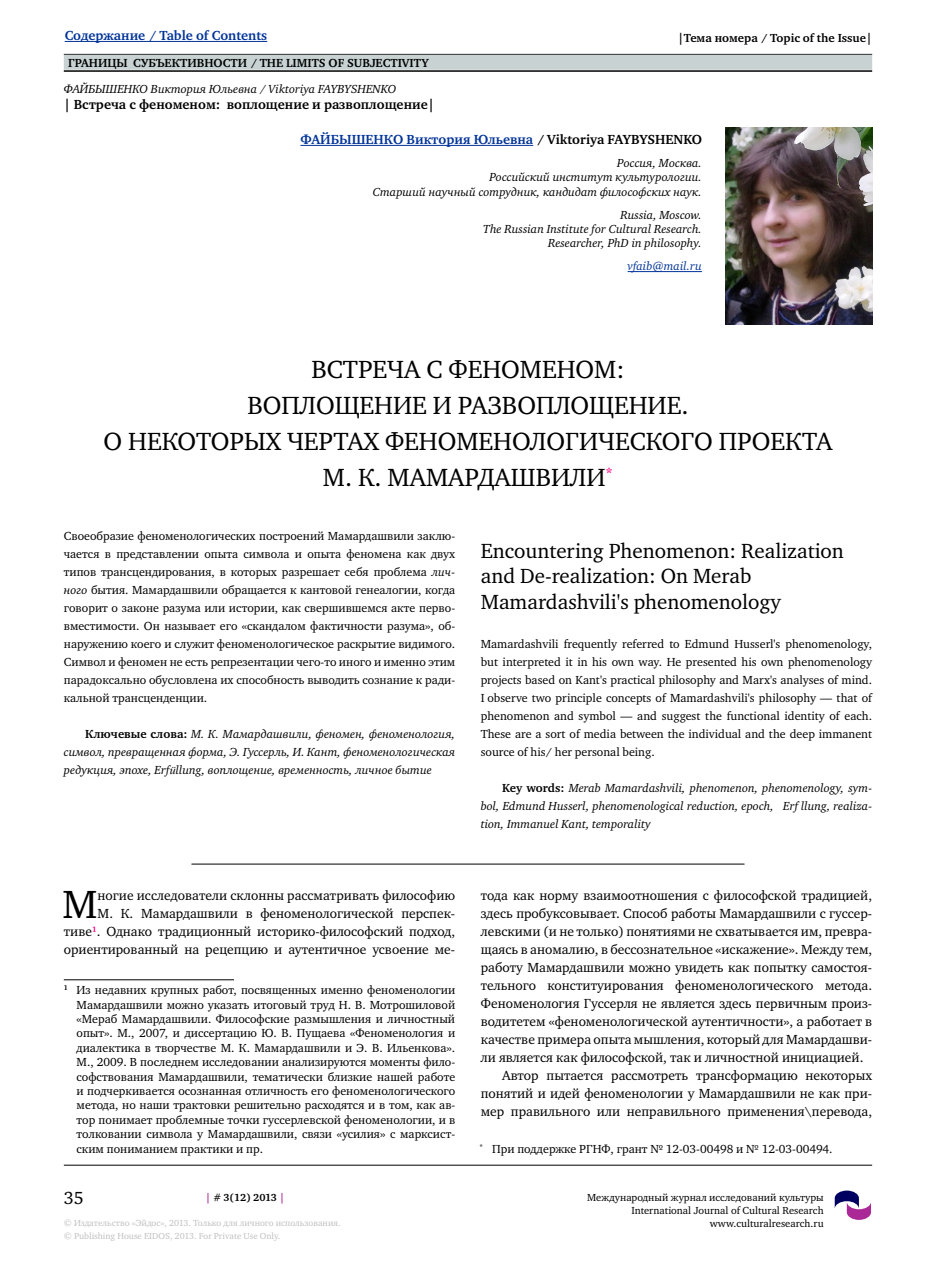
<style>
.page{position:relative;width:936px;height:1276px;background:#fff}
.page>*{position:absolute;margin:0;border:0;box-sizing:border-box;transform-origin:0 0}
.t1{font:40.35px "Charter C";color:#000}
.t2{font:25.5px/36px "Charter C";letter-spacing:.12em;color:#000;text-align:center}
.t3{font:21px/25.2px "Charter C";color:#000}
.t4{font:18px "Charter C";color:#000}
.t5{font:13.5px/18px "Charter C";color:#000;text-align:right}
.t6{font:700 13.5px "Charter C";color:#000}
.t7{font:700 13.5px "Charter C";color:#039}
.t8{font:12px/18px "Charter C";color:#000;text-align:justify}
.t9{font:italic 12px/14.4px "Charter C";color:#000;text-align:right}
.t10{font:700 12px "Charter C";color:#000}
.t11{font:italic 12px "Charter C";color:#039}
.t12{font:10.5px/12.6px "Charter C";color:#000;text-align:right}
.t13{font:700 10.5px "Charter C";letter-spacing:-.01em;color:#000}
.t14{font:9px/12.8px "Charter C";color:#c0c0c0}
.s1{color:#039}
.s2{font-style:italic}
.s3{font-weight:700;font-style:normal}
.s4{font-family:"Times New Roman"}
.s5{color:#ab2996}
</style>
<div class="page">
<hr style="left:64px;top:54px;width:808px;height:1px;background:#000">
<div style="left:64px;top:55px;width:808px;height:15px;background:#c8d2d2"></div>
<hr style="left:64px;top:1165px;width:808px;height:1px;background:#000">
<hr style="left:64px;top:70px;width:808px;height:2px;background:#000">
<svg style="left:834px;top:1190px;width:37px;height:30px"></svg>
<hr style="left:65px;top:41px;width:202px;height:1px;background:#039">
<hr style="left:300px;top:145px;width:233px;height:1px;background:#039">
<hr style="left:627px;top:271px;width:75px;height:1px;background:#039">
<hr style="left:191px;top:864px;width:553px;height:1px;background:#000">
<hr style="left:64px;top:979px;width:170px;height:1px;background:#000">
<img style="left:725px;top:128px;width:147px;height:196px">
<p class="t7" style="left:65px;top:28px;width:204px">Содержание / Table of Contents</p>
<p class="t10" style="left:678px;top:31px;width:196px">|Тема номера / Topic of the Issue|</p>
<p class="t10" style="left:68px;top:56px;width:362px">Границы субъективности / The Limits of Subjectivity</p>
<p class="t9" style="left:64px;top:82px;width:334px">ФАЙБЫШЕНКО Виктория Юльевна / Viktoriya FAYBYSHENKO</p>
<p class="t6" style="left:64px;top:97px;width:372px">| Встреча с феноменом: воплощение и развоплощение|</p>
<p class="t7" style="left:300px;top:132px;width:76px">ФАЙБЫШЕНКО</p>
<p class="t6" style="left:406px;top:132px;width:226px"><span class="s1">Виктория Юльевна</span> / Viktoriya FAYBYSHE</p>
<p class="t6" style="left:673px;top:132px;width:29px">NKO</p>
<p class="t9" style="left:373px;top:156px;width:330px">Россия, Москва.<br>Российский институт культурологии.<br>Старший научный сотрудник, кандидат философских наук.</p>
<p class="t9" style="left:483px;top:208px;width:220px">Russia, Moscow.<br>The Russian Institute for Cultural Research.<br>Researcher, PhD in philosophy.</p>
<p class="t11" style="left:627px;top:260px;width:76px">vfaib@mail.ru</p>
<h2 class="t2" style="left:104px;top:352px;width:726px">Встреча с феноменом :<br>воплощение и развоплощение.<br>О некоторых чертах феноменологического проекта<br>М. К .Мамардашвили<sup>*</sup></h2>
<p class="t8" style="left:64px;top:527px;width:393px">Своеобразие феноменологических построений Мамардашвили заклю&shy;чается в представлении опыта символа и опыта феномена как двух типов трансцендирования, в которых разрешает себя проблема <span class="s2">лич&shy;ного</span> бытия. Мамардашвили обращается к кантовой генеалогии, когда говорит о законе разума или истории, как свершившемся акте перво&shy;вместимости. Он называет его «скандалом фактичности разума», об&shy;наружению коего и служит феноменологическое раскрытие видимого.<br>Символ и феномен не есть репрезентации чего-то иного и именно этим парадоксально обусловлена их способность выводить сознание к ради&shy;кальной трансценденции.</p>
<p class="t9" style="left:64px;top:725px;width:393px;line-height:18px;text-align:justify;text-indent:21px"><span class="s3">Ключевые слова:</span> М. К. Мамардашвили, феномен, феноменология, символ, превращенная форма, Э. Гуссерль, И. Кант, феноменологическая редукция, эпохе, Erf<span class="s4">ü</span>llung, воплощение, временность, личное бытие</p>
<p class="t5" style="left:64px;top:887px;width:393px">ногие исследователи склонны рассматривать философию<br>М. К. Мамардашвили в феноменологической перспек&shy;тиве<sup>1</sup>. Однако традиционный историко-философский подход, ориентированный на рецепцию и аутентичное усвоение ме-</p>
<p class="t8" style="left:77px;top:983px;width:380px;line-height:14.4px;text-indent:-13px"><sup>1</sup> Из недавних крупных работ, посвященных именно феноменологии Мамардашвили можно указать итоговый труд Н . В. Мотрошиловой «Мераб Мамардашвили. Философские размышления и личностный опыт». М., 2007, и диссертацию Ю. В. Пущаева «Феноменология и диалектика в творчестве М. К. Мамардашвили и Э. В. Ильенкова».<br>М., 2009. В последнем исследовании анализируются моменты фило&shy;софствования Мамардашвили, тематически близкие нашей работе и подчеркивается осознанная отличность его феноменологического метода, но наши трактовки решительно расходятся и в том, как ав&shy;тор понимает проблемные точки гуссерлевской феноменологии, и в толковании символа у Мамардашвили, связи «усилия» с марксист&shy;ским пониманием практики и пр.</p>
<h1 class="t1" style="left:63px;top:882px;width:37px">М</h1>
<h3 class="t3" style="left:480px;top:539px;width:364px">Encountering Phenomenon: Realization and De-realization: On Merab<br>Mamardashvili's phenomenology</h3>
<p class="t8" style="left:480px;top:635px;width:393px">Mamardashvili frequently referred to Edmund Husserl's phenomenology, but interpreted it in his own way. He presented his own phenomenology projects based on Kant's practical philosophy and Marx's analyses of mind.<br>I observe two principle concepts of Mamardashvili's philosophy — that of phenomenon and symbol — and suggest the functional identity of each.<br>These are a sort of media between the individual and the deep immanent source of his/ her personal being.</p>
<p class="t9" style="left:480px;top:779px;width:393px;line-height:18px;text-align:justify;text-indent:21px"><span class="s3">Key words:</span> Merab Mamardashvili, phenomenon, phenomenology, sym&shy;bol, Edmund Husserl, phenomenological reduction, epoch, Erfüllung, realiza&shy;tion, Immanuel Kant, temporality</p>
<p class="t5" style="left:480px;top:887px;width:393px">тода как норму взаимоотношения с философской традицией,</p>
<p class="t5" style="left:480px;top:905px;width:393px">здесь пробуксовывает. Способ работы Мамардашвили с гуссер-</p>
<p class="t5" style="left:480px;top:923px;width:393px">левскими (и не только) понятиями не схватывается им, превра-</p>
<p class="t5" style="left:481px;top:941px;width:393px">щаясь в аномалию, в бессознательное «искажение». Между тем,</p>
<p class="t5" style="left:481px;top:959px;width:393px">работу Мамардашвили можно увидеть как попытку самостоя-</p>
<p class="t5" style="left:480px;top:977px;width:393px">тельного конституирования феноменологического метода.</p>
<p class="t5" style="left:480px;top:995px;width:393px">Феноменология Гуссерля не является здесь первичным произ-</p>
<p class="t5" style="left:480px;top:1013px;width:393px">водитетем «феноменологической аутентичности», а работает в</p>
<p class="t5" style="left:481px;top:1031px;width:393px">качестве примера опыта мышления, который для Мамардашви-</p>
<p class="t5" style="left:480px;top:1049px;width:384px">ли является как философской, так и личностной инициацией.</p>
<p class="t5" style="left:502px;top:1067px;width:371px">Автор пытается рассмотреть трансформацию некоторых</p>
<p class="t5" style="left:480px;top:1085px;width:393px">понятий и идей феноменологии у Мамардашвили не как при-</p>
<p class="t5" style="left:480px;top:1103px;width:393px">мер правильного или неправильного применения\перевода,</p>
<p class="t8" style="left:479px;top:1139px;width:105px"><sup>*</sup> При поддержке РГНФ</p>
<p class="t8" style="left:610px;top:1139px;width:223px">, грант № 12-03-00498 и № 12-03-00494.</p>
<h3 class="t4" style="left:64px;top:1188px;width:22px">35</h3>
<p class="t12" style="left:587px;top:1191px;width:238px">Международный журнал исследований культуры<br>International Journal of Cultural Research www.culturalresearch.ru</p>
<p class="t13" style="left:206px;top:1192px;width:81px"><span class="s5">|</span> # 3(12) 2013 <span class="s5">|</span></p>
<p class="t14" style="left:64px;top:1217px;width:278px">© Издательство «Эйдос», 2013. Только для личного использования. © Publishing House EIDOS, 2013. For Private Use Only.</p>
</div>
